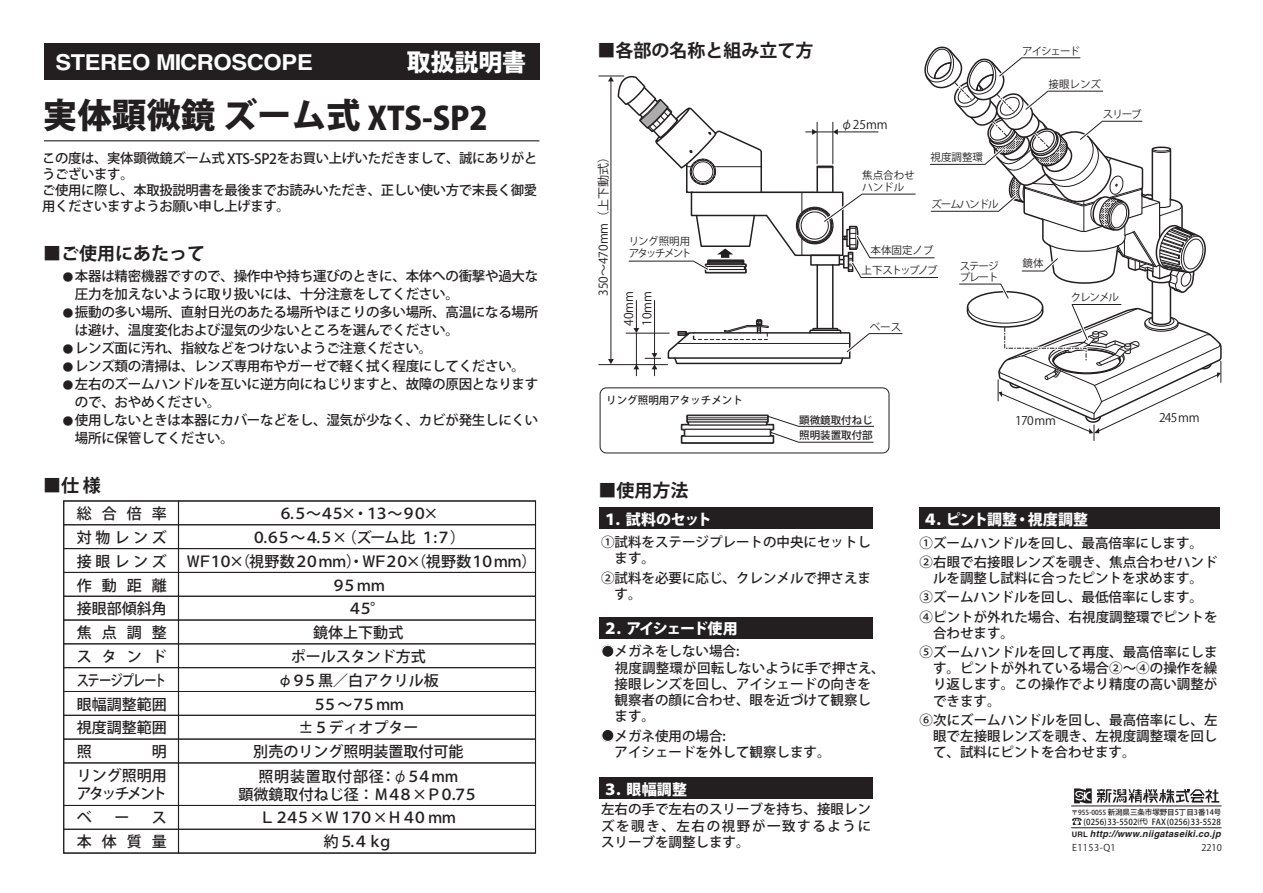
<style>
.page{position:relative;width:1263px;height:893px;background:#fff}
.page>*{position:absolute;margin:0;border:0;box-sizing:border-box;transform-origin:0 0}
.t1{font:800 34.5px "Koz Go Pr 6 N";color:#231f20}
.t2{font:800 23.85px "Koz Go Pr 6 N";color:#fff}
.t3{font:700 21.9px "Helvetica";letter-spacing:-.02em;color:#fff;scale:1.08 1}
.t4{font:700 18px "Koz Go Pr 6 N";color:#231f20}
.t5{font:500 15px/23.9px "Koz Go Pr 6 N";color:#231f20;text-align:justify}
.t6{font:500 15px/23.9px "Koz Go Pr 6 N";letter-spacing:-.075em;color:#231f20;text-align:center}
.t7{font:500 15px "Koz Go Pr 6 N";letter-spacing:-.1em;color:#231f20}
.t8{font:500 15px "Koz Go Pr 6 N";letter-spacing:.05em;color:#231f20}
.t9{font:800 15px "Koz Go Pr 6 N";letter-spacing:-.025em;color:#fff}
.t10{font:800 15px "Koz Go Pr 6 N";color:#fff}
.t11{font:800 15px "Koz Go Pr 6 N";letter-spacing:-.095em;color:#fff}
.t12{font:500 15px/23.9px "Koz Go Pr 6 N";letter-spacing:-.155em;color:#231f20}
.t13{font:500 13.5px/16.2px "Koz Go Pr 6 N";color:#231f20}
.t14{font:500 13.5px/18px "Koz Go Pr 6 N";letter-spacing:-.02em;color:#231f20}
.t15{font:500 13.35px/16px "Koz Go Pr 6 N";letter-spacing:-.025em;color:#231f20}
.t16{font:12px/25.5px "Koz Go Pr 6 N";color:#231f20}
.t17{font:10.5px/18px "Koz Go Pr 6 N";letter-spacing:-.1em;color:#231f20}
.t18{font:500 10.5px/15.9px "Koz Go Pr 6 N";color:#231f20}
.t19{font:10.5px/20px "Koz Go Pr 6 N";color:#231f20;text-align:center}
.t20{font:10.5px/12px "Koz Go Pr 6 N";letter-spacing:-.15em;color:#231f20}
.t21{font:italic 700 9.3px "Helvetica";letter-spacing:.025em;color:#231f20}
.t22{font:9.3px "Koz Go Pr 6 N";letter-spacing:.05em;color:#231f20}
.t23{font:500 8.25px "Koz Go Pr 6 N";letter-spacing:.01em;color:#231f20;scale:.95 1}
.t24{font:500 7.65px "Koz Go Pr 6 N";color:#231f20}
.s1{font-size:31.5px}
.s2{font-size:13.95px}
.s3{font-family:"FG Heisei Kaku Gothic W5";font-weight:400}
.s4{font-family:"MS P Gothic";font-weight:400}
.s5{font-family:"MS P Gothic"}
.s6{font-size:6.9px}
.s7{font-size:7.05px}
.s8{font-style:normal;font-size:7.5px}
</style>
<div class="page">
<svg style="left:63px;top:500px;width:474px;height:354px"></svg>
<div style="left:63px;top:501px;width:116px;height:24px;border:1px solid #231f20"></div>
<div style="left:178px;top:501px;width:358px;height:24px;border:1px solid #231f20"></div>
<div style="left:63px;top:548px;width:116px;height:25px;border:1px solid #231f20"></div>
<div style="left:178px;top:548px;width:358px;height:25px;border:1px solid #231f20"></div>
<div style="left:63px;top:572px;width:116px;height:24px;border:1px solid #231f20"></div>
<div style="left:178px;top:572px;width:358px;height:24px;border:1px solid #231f20"></div>
<div style="left:63px;top:596px;width:116px;height:24px;border:1px solid #231f20"></div>
<div style="left:178px;top:596px;width:358px;height:24px;border:1px solid #231f20"></div>
<div style="left:63px;top:620px;width:116px;height:24px;border:1px solid #231f20"></div>
<div style="left:178px;top:620px;width:358px;height:24px;border:1px solid #231f20"></div>
<div style="left:63px;top:667px;width:116px;height:25px;border:1px solid #231f20"></div>
<div style="left:178px;top:667px;width:358px;height:25px;border:1px solid #231f20"></div>
<div style="left:63px;top:691px;width:116px;height:24px;border:1px solid #231f20"></div>
<div style="left:178px;top:691px;width:358px;height:24px;border:1px solid #231f20"></div>
<div style="left:63px;top:715px;width:116px;height:24px;border:1px solid #231f20"></div>
<div style="left:178px;top:715px;width:358px;height:24px;border:1px solid #231f20"></div>
<div style="left:63px;top:739px;width:116px;height:24px;border:1px solid #231f20"></div>
<div style="left:178px;top:739px;width:358px;height:24px;border:1px solid #231f20"></div>
<div style="left:63px;top:805px;width:116px;height:24px;border:1px solid #231f20"></div>
<div style="left:178px;top:805px;width:358px;height:24px;border:1px solid #231f20"></div>
<div style="left:63px;top:829px;width:116px;height:24px;border:1px solid #231f20"></div>
<div style="left:178px;top:829px;width:358px;height:24px;border:1px solid #231f20"></div>
<div style="left:599px;top:508px;width:274px;height:21px;background:#231f20"></div>
<div style="left:919px;top:508px;width:301px;height:21px;background:#231f20"></div>
<div style="left:599px;top:617px;width:274px;height:22px;background:#231f20"></div>
<div style="left:599px;top:778px;width:274px;height:21px;background:#231f20"></div>
<hr style="left:44px;top:140px;width:495px;height:1px;background:#231f20">
<div style="left:44px;top:44px;width:496px;height:36px;background:#231f20"></div>
<div style="left:600px;top:387px;width:289px;height:66px;border:1px solid #231f20;border-radius:6px"></div>
<svg style="left:599px;top:46px;width:623px;height:399px"></svg>
<div style="left:601px;top:645px;width:13px;height:13px;border:1px solid #fff;border-radius:50%"></div>
<div style="left:601px;top:729px;width:13px;height:13px;border:1px solid #fff;border-radius:50%"></div>
<svg style="left:1074px;top:788px;width:145px;height:15px"></svg>
<svg style="left:1072px;top:818px;width:10px;height:7px"></svg>
<hr style="left:1071px;top:806px;width:150px;height:1px;background:#231f20">
<hr style="left:1071px;top:827px;width:150px;height:1px;background:#231f20">
<h3 class="t3" style="left:55px;top:49px;width:240px">STEREO MICROSCOPE</h3>
<h2 class="t2" style="left:407px;top:49px;width:121px">取扱説明書</h2>
<h1 class="t1" style="left:43px;top:96px;width:446px">実体顕微鏡ズーム式 <span class="s1">XTS-SP2</span></h1>
<p class="t15" style="left:42px;top:151px;width:497px">この度は、実体顕微鏡ズーム式 <span class="s2">XTS-SP2</span>をお買い上げいただきまして、誠にありがとうございます。<br>ご使用に際し、本取扱説明書を最後までお読みいただき、正しい使い方で末長く御愛用くださいますようお願い申し上げます。</p>
<h3 class="t4" style="left:43px;top:243px;width:164px">■ご使用にあたって</h3>
<p class="t14" style="left:75px;top:268px;width:465px">本器は精密機器ですので、操作中や持ち運びのときに、本体への衝撃や過大な圧力を加えないように取り扱いには、十分注意をしてください。<br>振動の多い場所、直射日光のあたる場所やほこりの多い場所、高温になる場所は避け、温度変化および湿気の少ないところを選んでください。<br>レンズ面に汚れ、指紋などをつけないようご注意ください。<br>レンズ類の清掃は、レンズ専用布やガーゼで軽く拭く程度にしてください。左右のズームハンドルを互いに逆方向にねじりますと、故障の原因となりますので、おやめください｡<br>使用しないときは本器にカバーなどをし、湿気が少なく、カビが発生しにくい場所に保管してください。</p>
<p class="t17" style="left:63px;top:268px;width:12px">●</p>
<p class="t17" style="left:63px;top:304px;width:12px">●</p>
<p class="t17" style="left:63px;top:340px;width:12px;text-align:justify">● ● ●</p>
<p class="t17" style="left:63px;top:412px;width:12px">●</p>
<h3 class="t4" style="left:43px;top:476px;width:59px">■仕様</h3>
<p class="t5" style="left:77px;top:502px;width:91px">総合倍率対物レンズ接眼レンズ作動距離接眼部傾斜角焦点調整スタンドステージプレート眼幅調整範囲視度調整範囲照　　　　明リング照明用</p>
<p class="t12" style="left:77px;top:782px;width:92px">アタッチメントベ</p>
<p class="t5" style="left:77px;top:806px;width:91px;text-align:right">ス<br>本体質量</p>
<p class="t5" style="left:114px;top:806px;width:16px">ー</p>
<p class="t5" style="left:278px;top:502px;width:162px">６.５～４５×・１３～９０×</p>
<p class="t5" style="left:252px;top:526px;width:215px">０.６５～４.５×（ズーム比 １:７）</p>
<p class="t7" style="left:186px;top:553px;width:352px">ＷＦ１０×（視野数２０ｍｍ）・ＷＦ２０×（視野数１０ｍｍ）</p>
<p class="t5" style="left:331px;top:573px;width:56px">９５ｍｍ</p>
<p class="t5" style="left:347px;top:597px;width:39px">４５°</p>
<p class="t5" style="left:313px;top:621px;width:91px">鏡体上下動式</p>
<p class="t5" style="left:291px;top:645px;width:136px">ポールスタンド方式</p>
<p class="t5" style="left:278px;top:669px;width:163px"><span class="s3">φ</span>９５黒／白アクリル板</p>
<p class="t5" style="left:312px;top:692px;width:94px">５５～７５ｍｍ</p>
<p class="t5" style="left:298px;top:716px;width:121px">±５ディオプター</p>
<p class="t5" style="left:253px;top:740px;width:212px">別売のリング照明装置取付可能</p>
<p class="t8" style="left:258px;top:768px;width:201px">照明装置取付部径：<span class="s4">φ</span>５４mm</p>
<p class="t6" style="left:239px;top:782px;width:241px">顕微鏡取付ねじ径：Ｍ４８×Ｐ０．７５<br>Ｌ２４５×Ｗ１７０×Ｈ４０ｍｍ<br>約５.４ｋｇ</p>
<h3 class="t4" style="left:597px;top:40px;width:217px">■各部の名称と組み立て方</h3>
<p class="t16" style="left:591px;top:326px;width:177px;text-indent:30px;rotate:-90deg">350～470mm（上下動式）<br>40mm</p>
<p class="t20" style="left:629px;top:236px;width:64px">リング照明用アタッチメント</p>
<p class="t16" style="left:635px;top:326px;width:36px;rotate:-90deg">10mm</p>
<p class="t16" style="left:841px;top:112px;width:48px"><span class="s5">φ</span>25mm</p>
<p class="t19" style="left:862px;top:169px;width:54px;line-height:12px;text-align:left">焦点合わせハンドル</p>
<p class="t17" style="left:931px;top:148px;width:54px">視度調整環</p>
<p class="t17" style="left:931px;top:195px;width:69px">ズームハンドル</p>
<p class="t19" style="left:861px;top:241px;width:78px">本体固定ノブ上下ストップノブ</p>
<p class="t17" style="left:870px;top:318px;width:33px">ベース</p>
<p class="t17" style="left:960px;top:261px;width:40px;line-height:10.8px">ステージプレート</p>
<p class="t17" style="left:1022px;top:42px;width:59px">アイシェード</p>
<p class="t17" style="left:1048px;top:76px;width:54px">接眼レンズ</p>
<p class="t17" style="left:1103px;top:106px;width:40px">スリーブ</p>
<p class="t17" style="left:1022px;top:255px;width:22px">鏡体</p>
<p class="t17" style="left:1071px;top:288px;width:50px">クレンメル</p>
<p class="t18" style="left:606px;top:393px;width:138px">リング照明用アタッチメント</p>
<h3 class="t4" style="left:598px;top:480px;width:91px">■使用方法</h3>
<p class="t18" style="left:799px;top:412px;width:75px">顕微鏡取付ねじ照明装置取付部</p>
<p class="t16" style="left:1015px;top:408px;width:42px">170mm</p>
<p class="t16" style="left:1159px;top:405px;width:42px">245mm</p>
<p class="t9" style="left:603px;top:511px;width:110px">１．試料のセット</p>
<p class="t13" style="left:615px;top:534px;width:258px;text-indent:-14px">①試料をステージプレートの中央にセットします。</p>
<p class="t13" style="left:615px;top:570px;width:258px;text-indent:-14px">②試料を必要に応じ、クレンメルで押さえます。</p>
<p class="t11" style="left:603px;top:620px;width:136px">２．アイシェード使用</p>
<p class="t13" style="left:601px;top:644px;width:140px">●メガネをしない場合:</p>
<p class="t13" style="left:601px;top:660px;width:285px">　視度調整環が回転しないように手で押さえ、</p>
<p class="t13" style="left:615px;top:676px;width:258px">接眼レンズを回し、アイシェードの向きを</p>
<p class="t13" style="left:615px;top:692px;width:258px">観察者の顔に合わせ、眼を近づけて観察し</p>
<p class="t13" style="left:615px;top:708px;width:42px">ます。</p>
<p class="t13" style="left:601px;top:728px;width:231px">●メガネ使用の場合:<br>　アイシェードを外して観察します。</p>
<p class="t9" style="left:603px;top:781px;width:86px">３．眼幅調整</p>
<p class="t13" style="left:601px;top:801px;width:272px;text-align:justify">左右の手で左右のスリーブを持ち、接眼レンズを覗き、左右の視野が一致するようにスリーブを調整します。</p>
<p class="t10" style="left:923px;top:511px;width:167px">４．ピント調整・視度調整</p>
<p class="t13" style="left:919px;top:534px;width:299px;line-height:19.2px">①ズームハンドルを回し、最高倍率にします。<br>②右眼で右接眼レンズを覗き、焦点合わせハンド</p>
<p class="t13" style="left:919px;top:569px;width:299px;line-height:19.2px;text-indent:14px">ルを調整し試料に合ったピントを求めます。<br>③ズームハンドルを回し、最低倍率にします。<br>④ピントが外れた場合、右視度調整環でピントを</p>
<p class="t13" style="left:919px;top:623px;width:299px;line-height:19.2px;text-indent:14px">合わせます。<br>⑤ズームハンドルを回して再度、最高倍率にしま</p>
<p class="t13" style="left:933px;top:660px;width:286px;text-align:justify">す。ピントが外れている場合②～④の操作を繰り返します。この操作でより精度の高い調整ができます。</p>
<p class="t13" style="left:933px;top:712px;width:286px;text-align:justify;text-indent:-14px">⑥次にズームハンドルを回し、最高倍率にし、左眼で左接眼レンズを覗き、左視度調整環を回して、試料にピントを合わせます。</p>
<p class="t24" style="left:1071px;top:807px;width:151px"><span class="s6">〒955-0055</span> 新潟県三条市塚野目5丁目3番14号</p>
<p class="t23" style="left:1083px;top:817px;width:146px">(0256)33-5502<span class="s7">(代)</span> FAX(0256)33-5528</p>
<p class="t21" style="left:1072px;top:828px;width:150px"><span class="s8">URL</span> http://www.niigataseiki.co.jp</p>
<p class="t22" style="left:1072px;top:842px;width:45px">E1153-Q1</p>
<p class="t22" style="left:1201px;top:842px;width:22px">2210</p>
</div>
